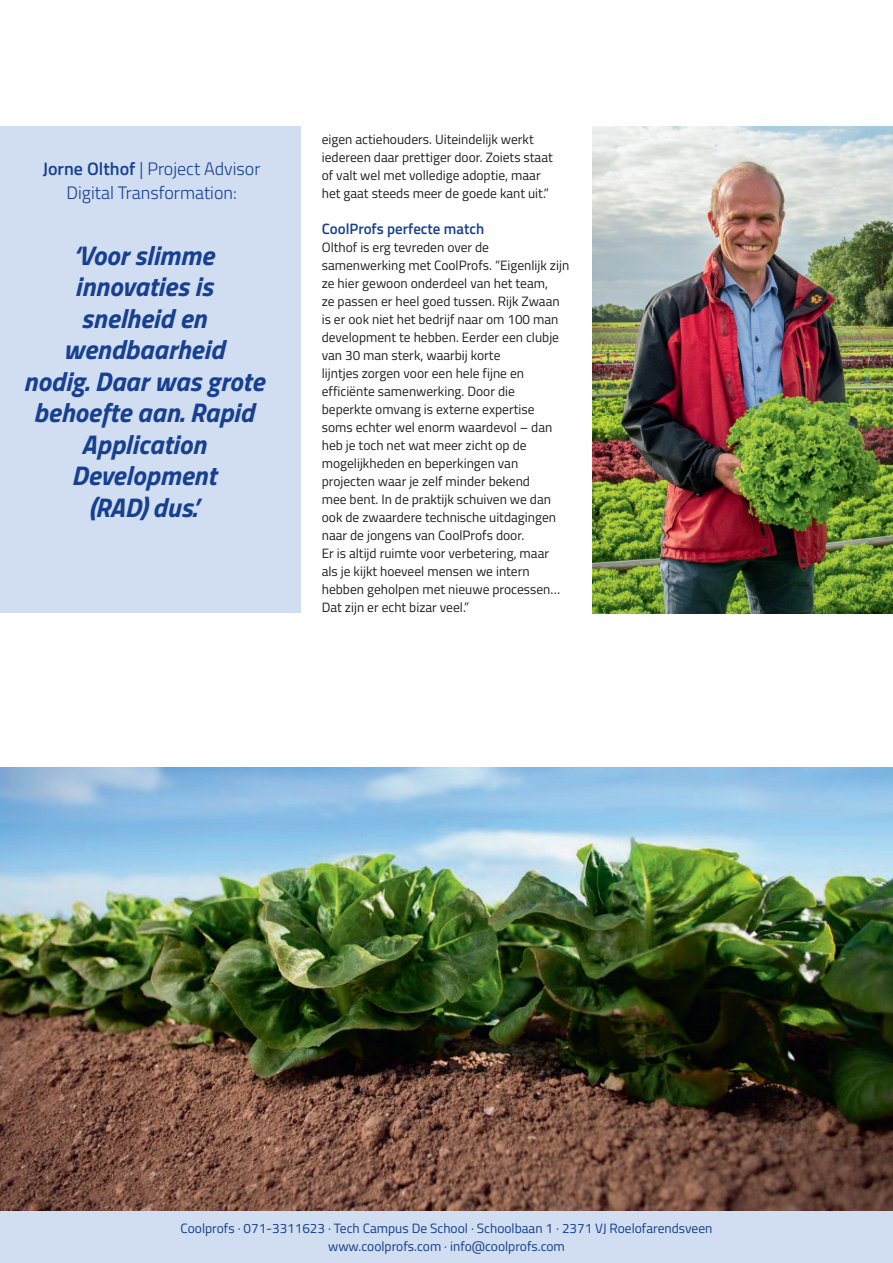
<style>
.page{position:relative;width:893px;height:1263px;background:#fff}
.page>*{position:absolute;margin:0;border:0;box-sizing:border-box;transform-origin:0 0}
.t1{font:italic 700 27px/31.5px "Titillium Web";color:#174091;text-align:center}
.t2{font:300 18px/24px "Titillium Web";color:#174091;text-align:center}
.t3{font:600 15px "Titillium Web";color:#174091}
.t4{font:13.5px/18px "Titillium Web";color:#231f20}
.t5{font:13.5px/18px "Titillium Web";color:#133f89;text-align:center}
.s1{font-weight:600}
</style>
<div class="page">
<img style="left:0;top:767px;width:893px;height:445px">
<div style="left:0;top:1212px;width:893px;height:51px;background:#d1ddf0"></div>
<div style="left:0;top:126px;width:300px;height:486px;background:#d1ddf0"></div>
<img style="left:592px;top:126px;width:301px;height:488px">
<h2 class="t2" style="left:43px;top:156px;width:219px"><span class="s1">Jorne Olthof</span> | Project Advisor<br>Digital Transformation:</h2>
<h1 class="t1" style="left:24px;top:238px;width:242px">‘Voor slimme innovaties is<br>snelheid en wendbaarheid<br>nodig. Daar was grote behoefte aan. Rapid<br>Application<br>Development<br>(RAD) dus.’</h1>
<p class="t4" style="left:322px;top:130px;width:233px">eigen actiehouders. Uiteindelijk werkt iedereen daar prettiger door. Zoiets staat of valt wel met volledige adoptie, maar het gaat steeds meer de goede kant uit.”</p>
<p class="t3" style="left:322px;top:217px;width:164px">CoolProfs perfecte match</p>
<p class="t4" style="left:322px;top:238px;width:249px">Olthof is erg tevreden over de samenwerking met CoolProfs. “Eigenlijk zijn ze hier gewoon onderdeel van het team,<br>ze passen er heel goed tussen. Rijk Zwaan is er ook niet het bedrijf naar om 100 man development te hebben. Eerder een clubje van 30 man sterk, waarbij korte<br>lijntjes zorgen voor een hele fijne en efficiënte samenwerking. Door die<br>beperkte omvang is externe expertise<br>soms echter wel enorm waardevol – dan heb je toch net wat meer zicht op de mogelijkheden en beperkingen van projecten waar je zelf minder bekend<br>mee bent. In de praktijk schuiven we dan ook de zwaardere technische uitdagingen naar de jongens van CoolProfs door.<br>Er is altijd ruimte voor verbetering, maar<br>als je kijkt hoeveel mensen we intern hebben geholpen met nieuwe processen… Dat zijn er echt bizar veel.”</p>
<p class="t5" style="left:181px;top:1218px;width:533px">Coolprofs · 071-3311623 · Tech Campus De School · Schoolbaan 1 · 2371 VJ Roelofarendsveen www.coolprofs.com · info@coolprofs.com</p>
</div>
